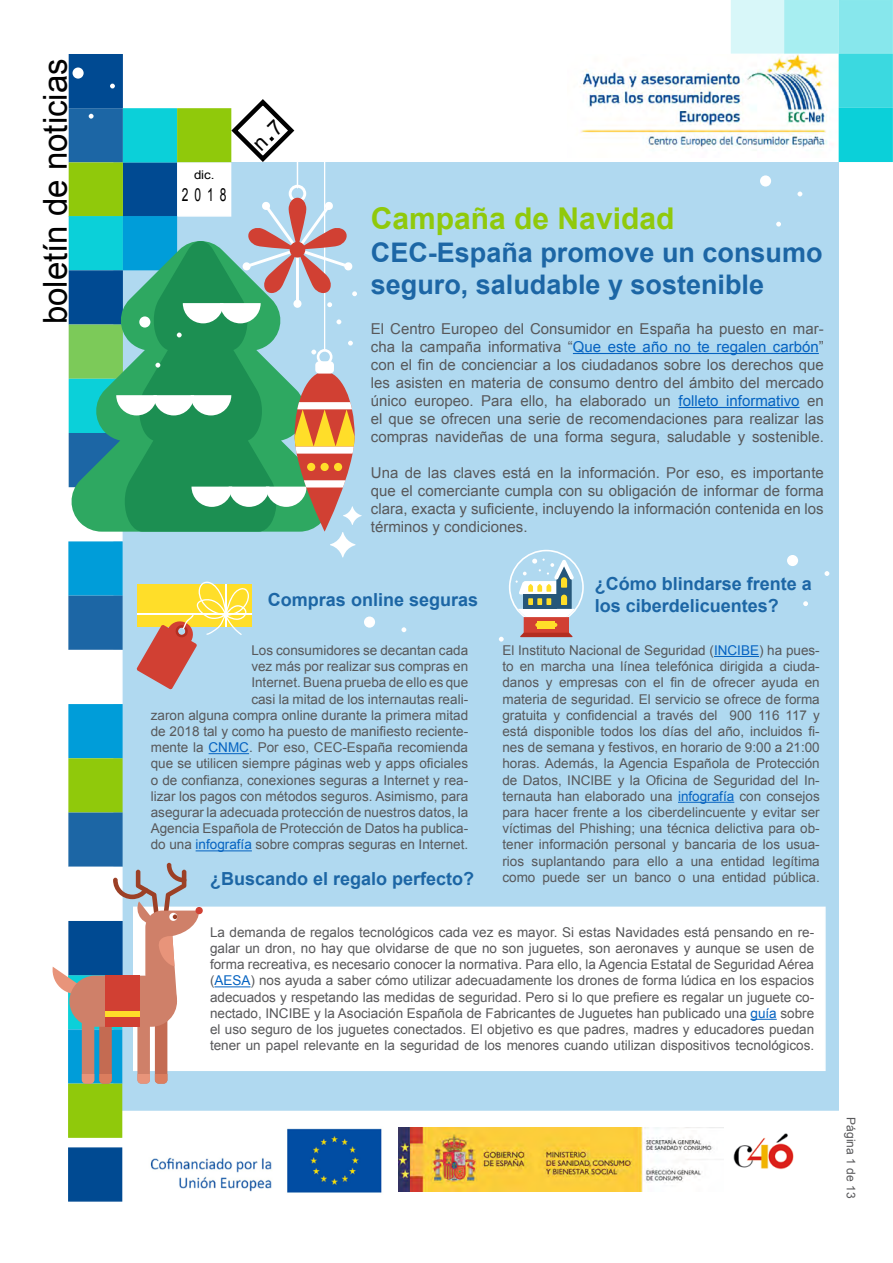
<style>
.page{position:relative;width:893px;height:1263px;background:#fff}
.page>*{position:absolute;margin:0;border:0;box-sizing:border-box;transform-origin:0 0}
.t1{font:33px "Arial";color:#000}
.t2{font:700 30px "Arial";color:#90c90b}
.t3{font:700 27px/32.4px "Arial";color:#1c66a5}
.t4{font:700 18px/21.6px "Arial";color:#1c66a5}
.t5{font:18px "Arial";color:#000;scale:.67 1}
.t6{font:15px/18px "Arial";color:#58585a;text-align:justify}
.t7{font:13.5px/16.2px "Arial";color:#58585a;text-align:justify}
.t8{font:12px "Arial";color:#58585a}
.t9{font:12px "Arial";color:#000;scale:1.11 1}
.s1{color:#0563c1}
</style>
<div class="page">
<div style="left:113px;top:162px;width:726px;height:949px;background:#b0d9f0;border:2px solid #b0d9f0"></div>
<img style="left:580px;top:55px;width:248px;height:93px">
<div style="left:69px;top:108px;width:54px;height:54px;background:#1c66a5;border:2px solid #1c66a5"></div>
<div style="left:69px;top:54px;width:54px;height:54px;background:#004a92"></div>
<div style="left:69px;top:162px;width:54px;height:55px;background:#90c90b;border:2px solid #90c90b"></div>
<div style="left:69px;top:216px;width:54px;height:54px;background:#0bd0d9;border:2px solid #0bd0d9"></div>
<div style="left:68px;top:541px;width:55px;height:55px;background:#009dd9;border:2px solid #009dd9"></div>
<div style="left:68px;top:596px;width:55px;height:54px;background:#1c66a5;border:2px solid #1c66a5"></div>
<div style="left:68px;top:650px;width:55px;height:54px;background:#fff"></div>
<div style="left:68px;top:704px;width:55px;height:54px;background:#009dd9;border:2px solid #009dd9"></div>
<div style="left:68px;top:758px;width:55px;height:54px;background:#90c90b;border:2px solid #90c90b"></div>
<div style="left:68px;top:812px;width:55px;height:55px;background:#1c66a5;border:2px solid #1c66a5"></div>
<div style="left:68px;top:975px;width:54px;height:54px;background:#0bd0d9;border:2px solid #0bd0d9"></div>
<div style="left:68px;top:1029px;width:54px;height:54px;background:#009dd9;border:2px solid #009dd9"></div>
<div style="left:68px;top:1083px;width:54px;height:55px;background:#90c90b;border:2px solid #90c90b"></div>
<div style="left:68px;top:1147px;width:54px;height:54px;background:#004a92;border:2px solid #004a92"></div>
<div style="left:68px;top:921px;width:55px;height:54px;background:#004a92;border:2px solid #004a92"></div>
<div style="left:839px;top:0;width:54px;height:54px;background:#87e7ec"></div>
<div style="left:839px;top:54px;width:54px;height:54px;background:#3bd9e0;border:2px solid #0bd0d9"></div>
<div style="left:839px;top:109px;width:53px;height:52px;background:#0bd0d9"></div>
<div style="left:839px;top:108px;width:54px;height:54px;border:2px solid #0bd0d9"></div>
<div style="left:731px;top:0;width:54px;height:54px;background:#d8f7f9"></div>
<div style="left:784px;top:0;width:55px;height:54px;background:#a7eef1;border:2px solid #6de3e8"></div>
<img style="left:716px;top:1127px;width:78px;height:43px">
<img style="left:399px;top:1128px;width:325px;height:63px">
<hr style="left:573px;top:353px;width:246px;height:1px;background:#0563c1">
<hr style="left:678px;top:407px;width:121px;height:1px;background:#0563c1">
<hr style="left:714px;top:656px;width:45px;height:1px;background:#0563c1">
<hr style="left:678px;top:802px;width:56px;height:1px;background:#0563c1">
<svg style="left:509px;top:550px;width:75px;height:75px"></svg>
<div style="left:510px;top:551px;width:72px;height:72px;background:#b0d9f0;border-radius:50%"></div>
<svg style="left:516px;top:558px;width:59px;height:79px"></svg>
<hr style="left:209px;top:753px;width:40px;height:1px;background:#0563c1">
<hr style="left:196px;top:850px;width:56px;height:1px;background:#0563c1">
<hr style="left:137px;top:613px;width:114px;height:2px;background:#fff">
<svg style="left:136px;top:581px;width:113px;height:108px"></svg>
<svg style="left:69px;top:241px;width:41px;height:291px;background:#2fa093"></svg>
<div style="left:760px;top:175px;width:11px;height:12px;background:#fff;border-radius:50%"></div>
<svg style="left:776px;top:222px;width:5px;height:5px"></svg>
<svg style="left:797px;top:192px;width:5px;height:4px"></svg>
<div style="left:364px;top:616px;width:11px;height:12px;background:#fff;border-radius:50%"></div>
<svg style="left:401px;top:627px;width:5px;height:5px"></svg>
<svg style="left:499px;top:637px;width:5px;height:5px"></svg>
<div style="left:73px;top:68px;width:11px;height:11px;background:#fff;border-radius:50%"></div>
<svg style="left:89px;top:114px;width:5px;height:5px"></svg>
<div style="left:133px;top:907px;width:693px;height:164px;background:#fff"></div>
<div style="left:82px;top:1013px;width:12px;height:70px;background:#cf8069;border-radius:4px"></div>
<div style="left:99px;top:1013px;width:13px;height:70px;background:#c46b52;border-radius:4px"></div>
<svg style="left:82px;top:1074px;width:30px;height:9px"></svg>
<div style="left:137px;top:1013px;width:13px;height:70px;background:#cf8069;border-radius:4px"></div>
<div style="left:155px;top:1013px;width:12px;height:70px;background:#c46b52;border-radius:4px"></div>
<svg style="left:137px;top:1074px;width:30px;height:9px"></svg>
<svg style="left:52px;top:967px;width:36px;height:28px"></svg>
<div style="left:69px;top:976px;width:108px;height:51px;background:#cf8069;border-radius:26px"></div>
<div style="left:196px;top:907px;width:7px;height:7px;background:#d14033;border-radius:50%"></div>
<svg style="left:113px;top:863px;width:86px;height:134px"></svg>
<div style="left:106px;top:976px;width:34px;height:51px;background:#d14033"></div>
<div style="left:106px;top:1011px;width:34px;height:5px;background:#ffde29"></div>
<hr style="left:214px;top:986px;width:37px;height:1px;background:#0563c1">
<svg style="left:750px;top:1019px;width:27px;height:1px"></svg>
<div style="left:787px;top:555px;width:11px;height:11px;background:#fff;border-radius:50%"></div>
<svg style="left:803px;top:601px;width:5px;height:5px"></svg>
<svg style="left:824px;top:571px;width:5px;height:5px"></svg>
<img style="left:150px;top:1123px;width:239px;height:77px">
<svg style="left:110px;top:54px;width:252px;height:505px"></svg>
<h1 class="t1" style="left:33px;top:324px;width:267px;rotate:-90deg">boletín de noticias</h1>
<p class="t9" style="left:194px;top:167px;width:20px">dic.</p>
<h3 class="t5" style="left:182px;top:182px;width:69px">2018</h3>
<h2 class="t2" style="left:371px;top:198px;width:305px">Campaña de Navidad</h2>
<h3 class="t3" style="left:371px;top:236px;width:453px">CEC-España promove un consumo seguro, saludable y sostenible</h3>
<p class="t6" style="left:371px;top:320px;width:454px">El Centro Europeo del Consumidor en España ha puesto en mar&shy;cha la campaña informativa “<span class="s1">Que este año no te regalen carbón</span>” con el fin de concienciar a los ciudadanos sobre los derechos que les asisten en materia de consumo dentro del ámbito del mercado único europeo. Para ello, ha elaborado un <span class="s1">folleto informativo</span> en el que se ofrecen una serie de recomendaciones para realizar las compras navideñas de una forma segura, saludable y sostenible.</p>
<p class="t6" style="left:371px;top:464px;width:454px">Una de las claves está en la información. Por eso, es importante que el comerciante cumpla con su obligación de informar de forma clara, exacta y suficiente, incluyendo la información contenida en los términos y condiciones.</p>
<h3 class="t4" style="left:268px;top:589px;width:212px">Compras online seguras</h3>
<h3 class="t4" style="left:595px;top:573px;width:219px">¿Cómo blindarse frente a los ciberdelicuentes?</h3>
<p class="t7" style="left:502px;top:642px;width:319px">El Instituto Nacional de Seguridad (<span class="s1">INCIBE</span>) ha pues&shy;to en marcha una línea telefónica dirigida a ciuda&shy;danos y empresas con el fin de ofrecer ayuda en materia de seguridad. El servicio se ofrece de forma gratuita y confidencial a través del 900 116 117 y está disponible todos los días del año, incluidos fi&shy;nes de semana y festivos, en horario de 9:00 a 21:00 horas. Además, la Agencia Española de Protección de Datos, INCIBE y la Oficina de Seguridad del In&shy;ternauta han elaborado una <span class="s1">infografía</span> con consejos para hacer frente a los ciberdelincuente y evitar ser víctimas del Phishing; una técnica delictiva para ob&shy;tener información personal y bancaria de los usua&shy;rios suplantando para ello a una entidad legítima como puede ser un banco o una entidad pública.</p>
<p class="t7" style="left:151px;top:642px;width:319px;text-align:right">Los consumidores se decantan cada<br>vez más por realizar sus compras en<br>Internet. Buena prueba de ello es que<br>casi la mitad de los internautas reali-<br>zaron alguna compra online durante la primera mitad de 2018 tal y como ha puesto de manifiesto reciente&shy;mente la <span class="s1">CNMC</span>. Por eso, CEC-España recomienda que se utilicen siempre páginas web y apps oficiales o de confianza, conexiones seguras a Internet y rea&shy;lizar los pagos con métodos seguros. Asimismo, para asegurar la adecuada protección de nuestros datos, la Agencia Española de Protección de Datos ha publica&shy;do una <span class="s1">infografía</span> sobre compras seguras en Internet.</p>
<h3 class="t4" style="left:210px;top:868px;width:266px">¿Buscando el regalo perfecto?</h3>
<p class="t7" style="left:210px;top:924px;width:606px">La demanda de regalos tecnológicos cada vez es mayor. Si estas Navidades está pensando en re&shy;galar un dron, no hay que olvidarse de que no son juguetes, son aeronaves y aunque se usen de forma recreativa, es necesario conocer la normativa. Para ello, la Agencia Estatal de Seguridad Aérea (<span class="s1">AESA</span>) nos ayuda a saber cómo utilizar adecuadamente los drones de forma lúdica en los espacios adecuados y respetando las medidas de seguridad. Pero si lo que prefiere es regalar un juguete co&shy;nectado, INCIBE y la Asociación Española de Fabricantes de Juguetes han publicado una <span class="s1">guía</span> sobre el uso seguro de los juguetes conectados. El objetivo es que padres, madres y educadores puedan tener un papel relevante en la seguridad de los menores cuando utilizan dispositivos tecnológicos.</p>
<p class="t8" style="left:859px;top:1117px;width:82px;rotate:90deg">Página 1 de 13</p>
</div>
